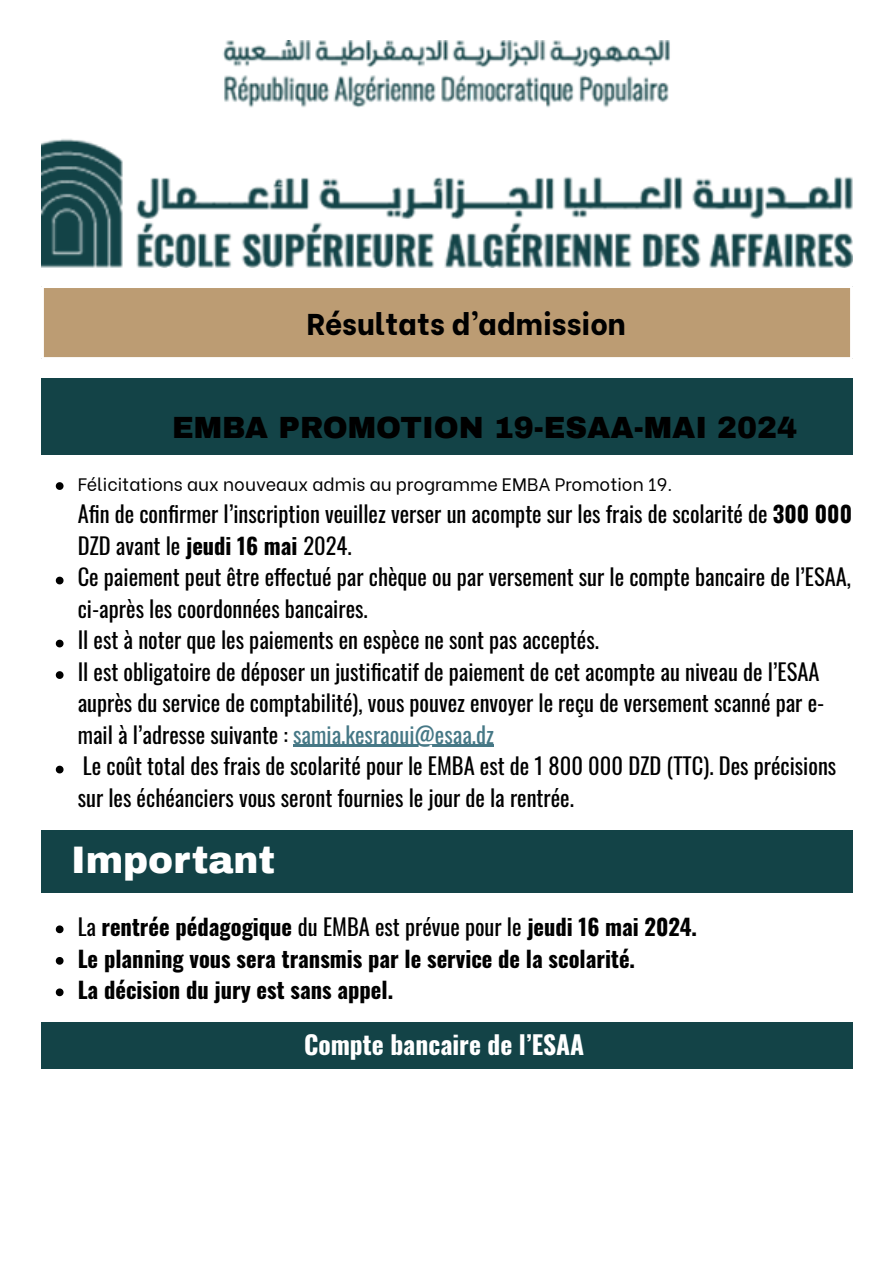
<style>
.page{position:relative;width:894px;height:1263px;background:#fff}
.page>*{position:absolute;margin:0;border:0;box-sizing:border-box;transform-origin:0 0}
.t1{font:900 37.5px "Archivo";color:#fff}
.t2{font:900 30px "Archivo";color:#000}
.t3{font:800 30px "Be Vietnam";color:#000}
.t4{font:700 25.5px "Oswald";color:#fff}
.t5{font:22.5px/31.5px "Oswald";color:#000}
.t6{font:700 22.5px "Oswald";color:#000}
.t7{font:18px "Be Vietnam";color:#000}
.s1{font-weight:700}
.s2{color:#467886}
.s3{font-weight:400}
</style>
<div class="page">
<img style="left:42px;top:40px;width:810px;height:228px">
<div style="left:42px;top:287px;width:809px;height:71px;background:#bc9c73"></div>
<hr style="left:42px;top:288px;width:2px;height:69px;background:#fff">
<hr style="left:849px;top:288px;width:3px;height:69px;background:#fff">
<hr style="left:42px;top:286px;width:810px;height:2px;background:#fff">
<hr style="left:42px;top:357px;width:810px;height:2px;background:#fff">
<div style="left:42px;top:378px;width:810px;height:76px;background:#134347"></div>
<svg style="left:56px;top:482px;width:7px;height:8px"></svg>
<svg style="left:56px;top:577px;width:7px;height:7px"></svg>
<svg style="left:56px;top:640px;width:7px;height:7px"></svg>
<svg style="left:56px;top:671px;width:7px;height:8px"></svg>
<hr style="left:293px;top:745px;width:201px;height:2px;background:#467886">
<svg style="left:56px;top:766px;width:7px;height:7px"></svg>
<div style="left:42px;top:830px;width:810px;height:62px;background:#134347"></div>
<svg style="left:56px;top:925px;width:7px;height:8px"></svg>
<svg style="left:56px;top:957px;width:7px;height:8px"></svg>
<svg style="left:56px;top:988px;width:7px;height:8px"></svg>
<div style="left:42px;top:1023px;width:810px;height:45px;background:#134347"></div>
<p class="t3" style="left:307px;top:299px;width:320px">Résultats d’admission</p>
<p class="t2" style="left:172px;top:411px;width:626px">EMBA PROMOTION 19-ESAA-MAI 2024</p>
<p class="t7" style="left:78px;top:469px;width:596px">Félicitations aux nouveaux admis au programme EMBA Promotion 19.</p>
<p class="t5" style="left:78px;top:497px;width:775px">Afin de confirmer l’inscription veuillez verser un acompte sur les frais de scolarité de <span class="s1">300 000<br></span>DZD avant le <span class="s1">jeudi 16 mai</span> 2024.</p>
<p class="t5" style="left:78px;top:560px;width:774px">Ce paiement peut être effectué par chèque ou par versement sur le compte bancaire de l’ESAA, ci-après les coordonnées bancaires.</p>
<p class="t5" style="left:78px;top:623px;width:522px">Il est à noter que les paiements en espèce ne sont pas acceptés.</p>
<p class="t5" style="left:78px;top:655px;width:748px">Il est obligatoire de déposer un justificatif de paiement de cet acompte au niveau de l’ESAA auprès du service de comptabilité), vous pouvez envoyer le reçu de versement scanné par e&shy;mail à l’adresse suivante : <span class="s2">samia.kesraoui@esaa.dz</span></p>
<p class="t5" style="left:78px;top:749px;width:760px">Le coût total des frais de scolarité pour le EMBA est de 1 800 000 DZD (TTC). Des précisions sur les échéanciers vous seront fournies le jour de la rentrée.</p>
<p class="t1" style="left:71px;top:840px;width:205px">Important</p>
<p class="t6" style="left:78px;top:909px;width:620px"><span class="s3">La</span> rentrée pédagogique <span class="s3">du EMBA est prévue pour le</span> jeudi 16 mai 2024.</p>
<p class="t6" style="left:78px;top:941px;width:558px">Le planning vous sera transmis par le service de la scolarité.</p>
<p class="t6" style="left:78px;top:972px;width:317px">La décision du jury est sans appel.</p>
<p class="t4" style="left:304px;top:1025px;width:281px">Compte bancaire de l’ESAA</p>
</div>
